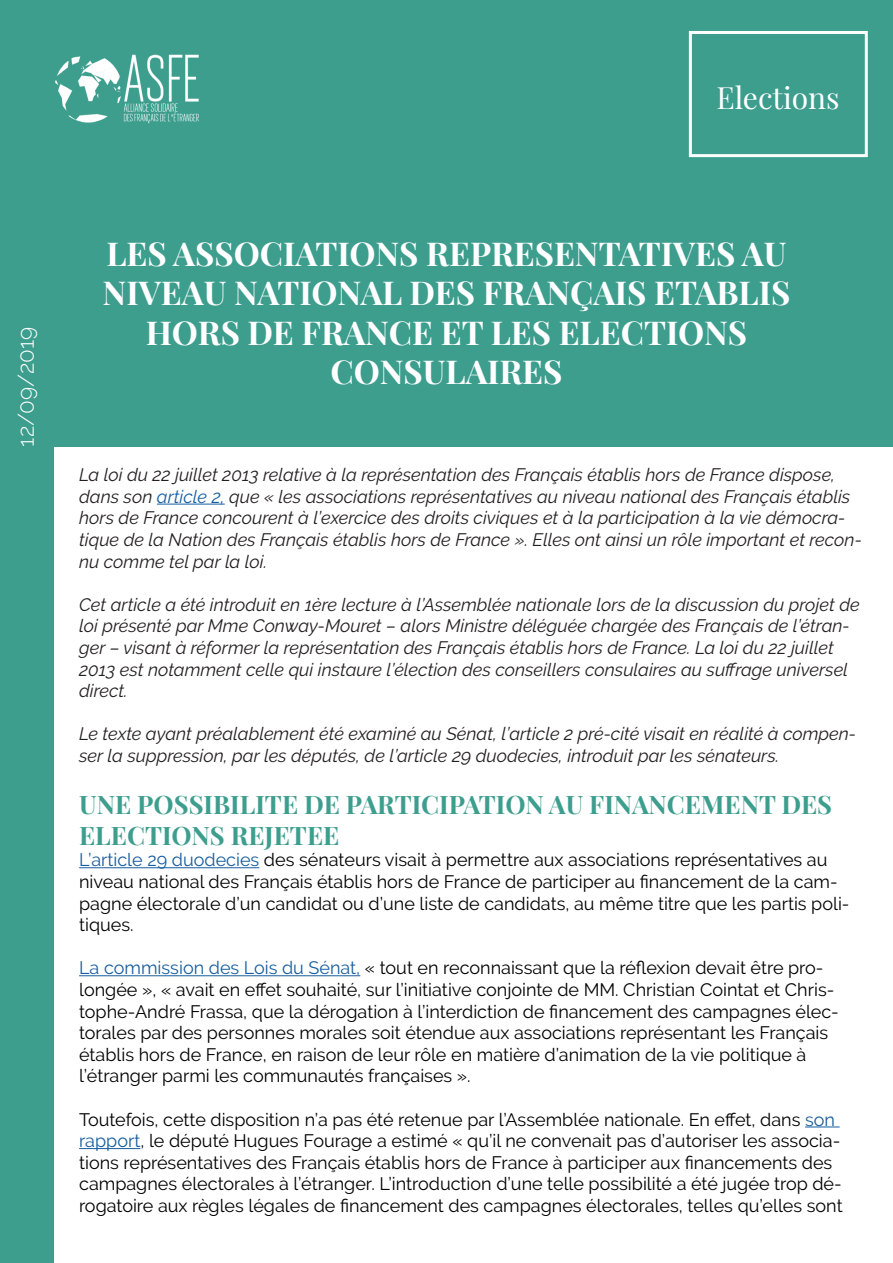
<style>
.page{position:relative;width:893px;height:1263px;background:#fff}
.page>*{position:absolute;margin:0;border:0;box-sizing:border-box;transform-origin:0 0}
.Titre_de_rubrique_lo{font:700 33px/39.6px "Playfair Display";color:#fff;text-align:center}
.t1{font:30px "Playfair Display";color:#fff}
.titre{font:700 25.5px/30.6px "Playfair Display";color:#3d9e8e}
.date{font:300 22.5px "Raleway";color:#fff}
.txt_courant{font:18px/21.6px "Raleway";color:#000}
.intro{font:italic 18px/21.6px "Raleway";color:#231f20}
.s1{color:#175d9e}
</style>
<div class="page">
<div style="left:0;top:0;width:893px;height:446px;background:#3d9e8e"></div>
<div style="left:0;top:255px;width:54px;height:1008px;background:#3d9e8e"></div>
<img style="left:55px;top:54px;width:144px;height:70px">
<div style="left:689px;top:31px;width:179px;height:126px;border:3px solid #fff"></div>
<hr style="left:157px;top:504px;width:68px;height:1px;background:#175d9e">
<hr style="left:79px;top:867px;width:180px;height:1px;background:#175d9e">
<hr style="left:79px;top:975px;width:281px;height:1px;background:#175d9e">
<hr style="left:805px;top:1126px;width:35px;height:1px;background:#175d9e">
<hr style="left:79px;top:1148px;width:61px;height:1px;background:#175d9e">
<h2 class="t1" style="left:716px;top:75px;width:124px">Elections</h2>
<p class="date" style="left:13px;top:446px;width:121px;rotate:-90deg">12/09/2019</p>
<p class="Titre_de_rubrique_lo" style="left:106px;top:231px;width:682px">LES ASSOCIATIONS REPRESENTATIVES AU</p>
<p class="Titre_de_rubrique_lo" style="left:103px;top:270px;width:689px">NIVEAU NATIONAL DES FRANÇAIS ETABLIS<br>HORS DE FRANCE ET LES ELECTIONS</p>
<p class="Titre_de_rubrique_lo" style="left:330px;top:349px;width:233px">CONSULAIRES</p>
<p class="intro" style="left:79px;top:464px;width:784px">La loi du 22 juillet 2013 relative à la représentation des Français établis hors de France dispose, dans son <span class="s1">article 2,</span> que « les associations représentatives au niveau national des Français établis hors de France concourent à l’exercice des droits civiques et à la participation à la vie démocra&shy;tique de la Nation des Français établis hors de France ». Elles ont ainsi un rôle important et recon&shy;nu comme tel par la loi.</p>
<p class="intro" style="left:79px;top:594px;width:782px">Cet article a été introduit en 1ère lecture à l’Assemblée nationale lors de la discussion du projet de loi présenté par Mme Conway-Mouret – alors Ministre déléguée chargée des Français de l’étran&shy;ger – visant à réformer la représentation des Français établis hors de France. La loi du 22 juillet 2013 est notamment celle qui instaure l’élection des conseillers consulaires au suffrage universel direct.</p>
<p class="intro" style="left:79px;top:723px;width:779px">Le texte ayant préalablement été examiné au Sénat, l’article 2 pré-cité visait en réalité à compen&shy;ser la suppression, par les députés, de l’article 29 duodecies, introduit par les sénateurs.</p>
<p class="titre" style="left:79px;top:787px;width:754px">UNE POSSIBILITE DE PARTICIPATION AU FINANCEMENT DES<br>ELECTIONS REJETEE</p>
<p class="txt_courant" style="left:79px;top:849px;width:772px"><span class="s1">L’article 29 duodecies</span> des sénateurs visait à permettre aux associations représentatives au niveau national des Français établis hors de France de participer au financement de la cam&shy;pagne électorale d’un candidat ou d’une liste de candidats, au même titre que les partis poli&shy;tiques.</p>
<p class="txt_courant" style="left:79px;top:957px;width:761px"><span class="s1">La commission des Lois du Sénat,</span> « tout en reconnaissant que la réflexion devait être pro&shy;longée », « avait en effet souhaité, sur l’initiative conjointe de MM. Christian Cointat et Chris&shy;tophe-André Frassa, que la dérogation à l’interdiction de financement des campagnes élec&shy;torales par des personnes morales soit étendue aux associations représentant les Français établis hors de France, en raison de leur rôle en matière d’animation de la vie politique à l’étranger parmi les communautés françaises ».</p>
<p class="txt_courant" style="left:79px;top:1108px;width:765px">Toutefois, cette disposition n’a pas été retenue par l’Assemblée nationale. En effet, dans <span class="s1">son rapport</span>, le député Hugues Fourage a estimé « qu’il ne convenait pas d’autoriser les associa&shy;tions représentatives des Français établis hors de France à participer aux financements des campagnes électorales à l’étranger. L’introduction d’une telle possibilité a été jugée trop dé&shy;rogatoire aux règles légales de financement des campagnes électorales, telles qu’elles sont</p>
</div>
